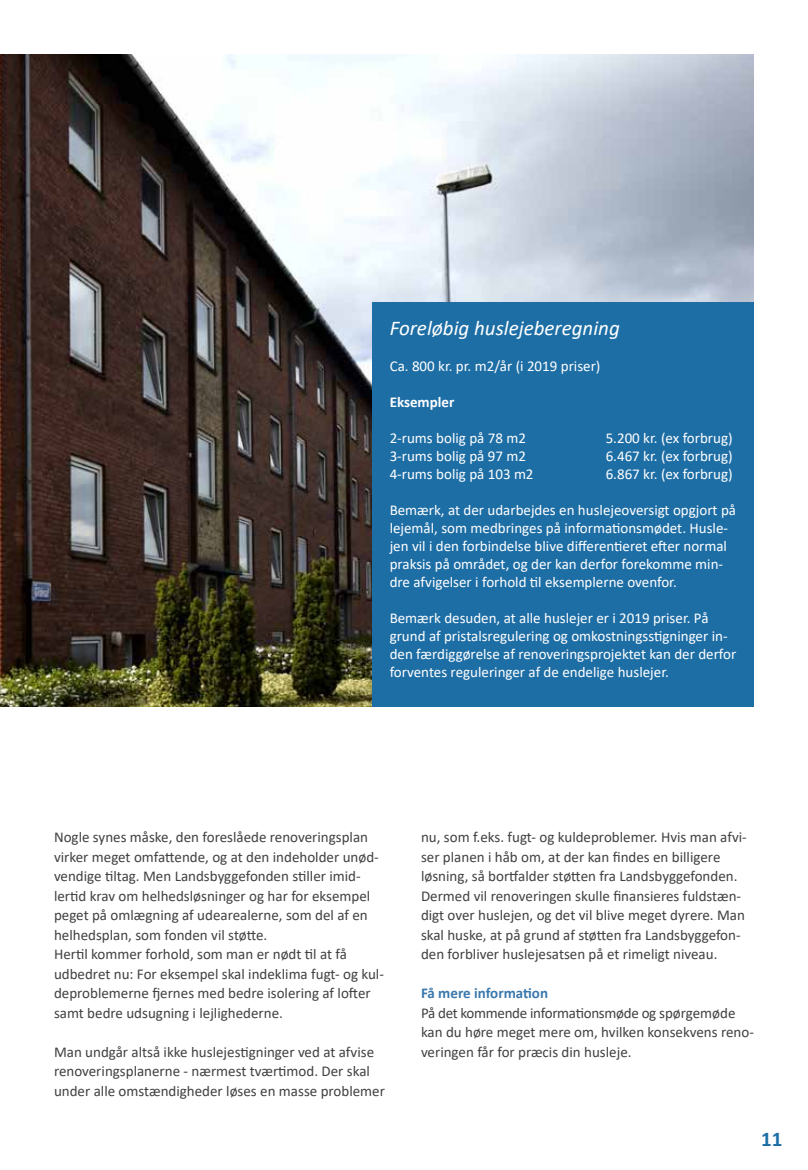
<style>
.page{position:relative;width:808px;height:1170px;background:#fff}
.page>*{position:absolute;margin:0;border:0;box-sizing:border-box;transform-origin:0 0}
.t1{font:italic 21px "Calibri";color:#fff}
.t2{font:700 21px "Calibri";color:#1e6ea6}
.t3{font:15px/19.5px "Calibri";color:#414042}
.t4{font:15px/18px "Calibri";color:#fff}
.t5{font:700 15px "Calibri";color:#3a78ad}
.t6{font:700 15px "Calibri";color:#fff}
</style>
<div class="page">
<img style="left:0;top:54px;width:754px;height:652px">
<div style="left:373px;top:302px;width:381px;height:404px;background:#1e6ea6"></div>
<h1 class="t1" style="left:390px;top:313px;width:232px">Foreløbig huslejeberegning</h1>
<p class="t4" style="left:390px;top:356px;width:212px">Ca. 800 kr. pr. m2/år (i 2019 priser)</p>
<p class="t6" style="left:390px;top:391px;width:66px">Eksempler</p>
<p class="t4" style="left:390px;top:428px;width:138px">2-rums bolig på 78 m2</p>
<p class="t4" style="left:606px;top:428px;width:128px">5.200 kr. (ex forbrug)</p>
<p class="t4" style="left:390px;top:446px;width:138px">3-rums bolig på 97 m2</p>
<p class="t4" style="left:606px;top:446px;width:128px">6.467 kr. (ex forbrug)</p>
<p class="t4" style="left:390px;top:464px;width:145px">4-rums bolig på 103 m2</p>
<p class="t4" style="left:606px;top:464px;width:128px">6.867 kr. (ex forbrug)</p>
<p class="t4" style="left:390px;top:500px;width:348px">Bemærk, at der udarbejdes en huslejeoversigt opgjort på lejemål, som medbringes på informationsmødet. Husle&shy;jen vil i den forbindelse blive differentieret efter normal praksis på området, og der kan derfor forekomme min&shy;dre afvigelser i forhold til eksemplerne ovenfor.</p>
<p class="t4" style="left:390px;top:608px;width:348px">Bemærk desuden, at alle huslejer er i 2019 priser. På grund af pristalsregulering og omkostningsstigninger in&shy;den færdiggørelse af renoveringsprojektet kan der derfor forventes reguleringer af de endelige huslejer.</p>
<p class="t3" style="left:54px;top:827px;width:331px">Nogle synes måske, den foreslåede renoveringsplan virker meget omfattende, og at den indeholder unød&shy;vendige tiltag. Men Landsbyggefonden stiller imid&shy;lertid krav om helhedsløsninger og har for eksempel peget på omlægning af udearealerne, som del af en helhedsplan, som fonden vil støtte.<br>Hertil kommer forhold, som man er nødt til at få udbedret nu: For eksempel skal indeklima fugt- og kul&shy;deproblemerne fjernes med bedre isolering af lofter samt bedre udsugning i lejlighederne.</p>
<p class="t3" style="left:54px;top:1041px;width:332px">Man undgår altså ikke huslejestigninger ved at afvise renoveringsplanerne - nærmest tværtimod. Der skal under alle omstændigheder løses en masse problemer</p>
<p class="t3" style="left:421px;top:827px;width:327px">nu, som f.eks. fugt- og kuldeproblemer. Hvis man afvi&shy;ser planen i håb om, at der kan findes en billigere løsning, så bortfalder støtten fra Landsbyggefonden.<br>Dermed vil renoveringen skulle finansieres fuldstæn&shy;digt over huslejen, og det vil blive meget dyrere. Man skal huske, at på grund af støtten fra Landsbyggefon&shy;den forbliver huslejesatsen på et rimeligt niveau.</p>
<p class="t5" style="left:421px;top:982px;width:129px">Få mere information</p>
<p class="t3" style="left:421px;top:1002px;width:334px">På det kommende informationsmøde og spørgemøde kan du høre meget mere om, hvilken konsekvens reno&shy;veringen får for præcis din husleje.</p>
<h1 class="t2" style="left:761px;top:1123px;width:23px">11</h1>
</div>
